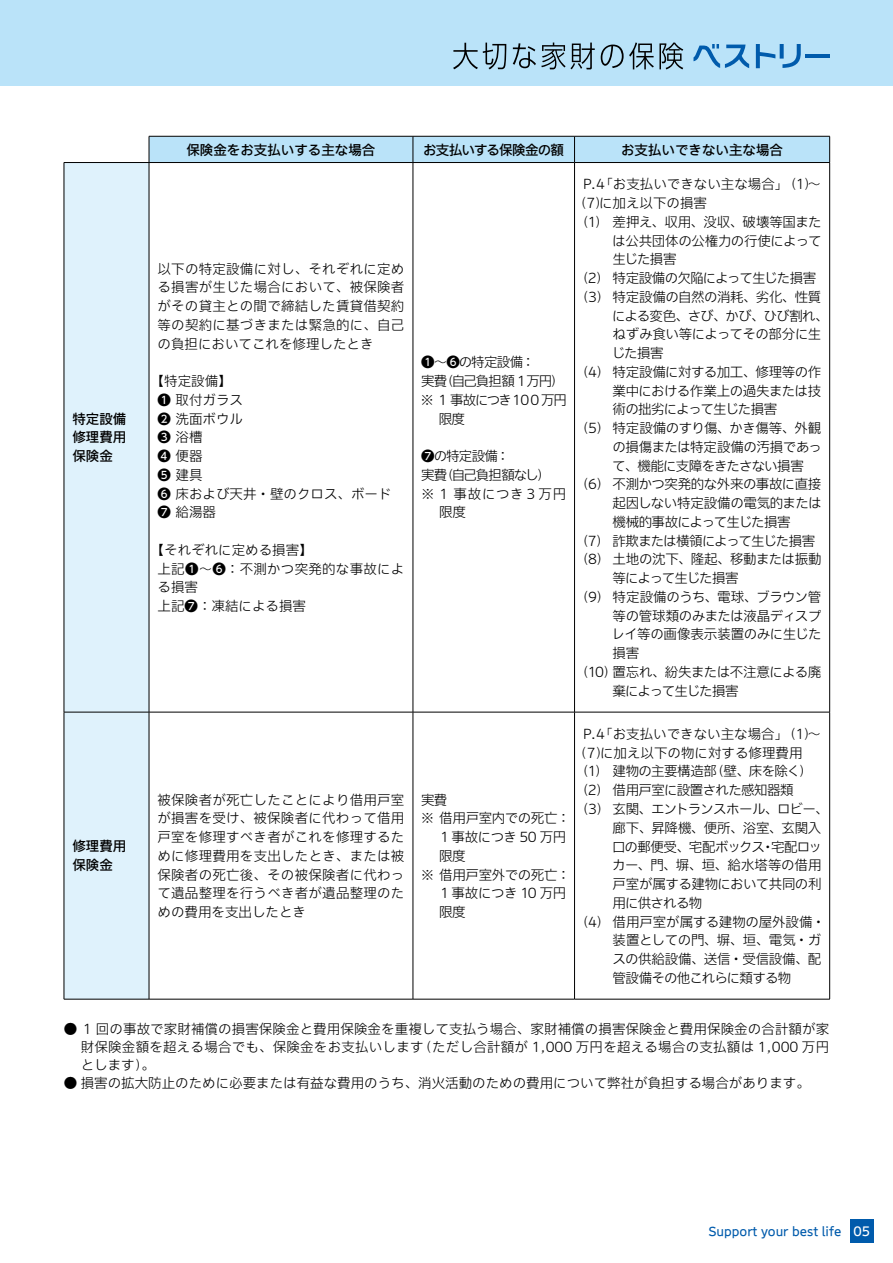
<style>
.page{position:relative;width:893px;height:1263px;background:#fff}
.page>*{position:absolute;margin:0;border:0;box-sizing:border-box;transform-origin:0 0}
.t1{font:300 13.5px/18.8px "Iwa UCDA Goth Std";letter-spacing:-.02em;color:#000;text-align:justify}
.t2{font:300 13.5px/18.8px "Iwa UCDA Goth Std";color:#000}
.t3{font:300 13.5px "Iwa UCDA Goth Std";letter-spacing:-.06em;color:#000}
.t4{font:500 13.5px/18.8px "Iwa UCDA Goth Std";color:#000;text-align:justify}
.t5{font:300 13.5px "Iwa UCDA Goth Std";letter-spacing:-.04em;color:#000}
.t6{font:300 13.5px "Iwa UCDA Goth Std";letter-spacing:-.07em;color:#000}
.t7{font:300 13.5px "Iwa UCDA Goth Std";letter-spacing:-.055em;color:#000}
.t8{font:300 13.5px "Iwa UCDA Goth Std";letter-spacing:-.05em;color:#000}
.t9{font:300 13.5px "Iwa UCDA Goth Std";letter-spacing:-.045em;color:#000}
.t10{font:300 13.5px "Iwa UCDA Goth Std";letter-spacing:-.125em;color:#000}
.t11{font:500 13.5px "Iwa UCDA Goth Std";letter-spacing:-.06em;color:#000}
.t12{font:300 13.5px "Iwa UCDA Goth Std";letter-spacing:.05em;color:#000}
.t13{font:500 12px "Iwa UCDA Goth Std";color:#005bac}
.s1{font-family:"UD Shin Go Pro";font-weight:500}
.s2{font-size:12.45px;color:#fff}
</style>
<div class="page">
<div style="left:65px;top:163px;width:84px;height:836px;background:#dff2fc"></div>
<div style="left:149px;top:136px;width:681px;height:26px;background:#bae3f9"></div>
<hr style="left:64px;top:162px;width:85px;height:1px;background:#000">
<hr style="left:64px;top:163px;width:1px;height:549px;background:#000">
<hr style="left:149px;top:162px;width:264px;height:1px;background:#000">
<hr style="left:149px;top:163px;width:1px;height:549px;background:#000">
<hr style="left:413px;top:162px;width:161px;height:1px;background:#000">
<hr style="left:413px;top:163px;width:1px;height:549px;background:#000">
<hr style="left:574px;top:162px;width:256px;height:1px;background:#000">
<hr style="left:574px;top:163px;width:1px;height:549px;background:#000">
<hr style="left:829px;top:163px;width:1px;height:549px;background:#000">
<hr style="left:64px;top:712px;width:85px;height:1px;background:#000">
<hr style="left:64px;top:712px;width:1px;height:287px;background:#000">
<hr style="left:149px;top:712px;width:264px;height:1px;background:#000">
<hr style="left:149px;top:712px;width:1px;height:287px;background:#000">
<hr style="left:413px;top:712px;width:161px;height:1px;background:#000">
<hr style="left:413px;top:712px;width:1px;height:287px;background:#000">
<hr style="left:574px;top:712px;width:256px;height:1px;background:#000">
<hr style="left:574px;top:712px;width:1px;height:287px;background:#000">
<hr style="left:829px;top:712px;width:1px;height:287px;background:#000">
<hr style="left:64px;top:999px;width:85px;height:1px;background:#000">
<hr style="left:149px;top:999px;width:264px;height:1px;background:#000">
<hr style="left:413px;top:999px;width:161px;height:1px;background:#000">
<hr style="left:574px;top:999px;width:256px;height:1px;background:#000">
<div style="left:850px;top:1219px;width:23px;height:24px;background:#005bac"></div>
<div style="left:0;top:0;width:893px;height:85px;background:#bae3f9"></div>
<svg style="left:693px;top:44px;width:56px;height:24px"></svg>
<svg style="left:756px;top:44px;width:45px;height:24px"></svg>
<hr style="left:805px;top:54px;width:24px;height:4px;background:#005bac">
<svg style="left:453px;top:43px;width:53px;height:26px"></svg>
<svg style="left:513px;top:43px;width:82px;height:26px"></svg>
<svg style="left:601px;top:43px;width:82px;height:26px"></svg>
<p class="t4" style="left:72px;top:408px;width:55px">特定設備修理費用保険金</p>
<p class="t4" style="left:186px;top:139px;width:190px">保険金をお支払いする主な場合</p>
<p class="t11" style="left:423px;top:140px;width:143px">お支払いする保険金の額</p>
<p class="t4" style="left:621px;top:139px;width:163px">お支払いできない主な場合</p>
<p class="t1" style="left:158px;top:258px;width:248px">以下の特定設備に対し、それぞれに定める損害が生じた場合において、被保険者がその貸主との間で締結した賃貸借契約等の契約に基づきまたは緊急的に、自己の負担においてこれを修理したとき</p>
<p class="t2" style="left:158px;top:371px;width:235px;text-indent:-7px">【特定設備】<br><span class="s1">❶</span> 取付ガラス<br><span class="s1">❷</span> 洗面ボウル<br><span class="s1">❸</span> 浴槽<br><span class="s1">❹</span> 便器<br><span class="s1">❺</span> 建具<br><span class="s1">❻</span> 床および天井・壁のクロス、ボード<br><span class="s1">❼</span> 給湯器</p>
<p class="t2" style="left:158px;top:540px;width:248px;text-indent:-7px">【それぞれに定める損害】<br>上記<span class="s1">❶</span>～<span class="s1">❻</span>：不測かつ突発的な事故による損害<br>上記<span class="s1">❼</span>：凍結による損害</p>
<p class="t1" style="left:421px;top:352px;width:115px"><span class="s1">❶</span>～<span class="s1">❻</span>の特定設備：</p>
<p class="t3" style="left:421px;top:372px;width:144px">実費（自己負担額 1万円）</p>
<p class="t10" style="left:420px;top:390px;width:148px">※ 1 事故につき１００万円</p>
<p class="t1" style="left:439px;top:408px;width:28px">限度</p>
<p class="t1" style="left:421px;top:446px;width:90px"><span class="s1">❼</span>の特定設備：</p>
<p class="t6" style="left:421px;top:465px;width:131px">実費（自己負担額なし）</p>
<p class="t12" style="left:421px;top:484px;width:147px">※ 1 事故につき３万円</p>
<p class="t1" style="left:439px;top:502px;width:28px">限度</p>
<p class="t2" style="left:583px;top:174px;width:240px">P.4「お支払いできない主な場合」（１）～</p>
<p class="t2" style="left:574px;top:193px;width:135px">（７）に加え以下の損害</p>
<p class="t1" style="left:575px;top:212px;width:248px">（1） 差押え、収用、没収、破壊等国また</p>
<p class="t1" style="left:612px;top:230px;width:211px">は公共団体の公権力の行使によって</p>
<p class="t1" style="left:612px;top:249px;width:66px">生じた損害</p>
<p class="t7" style="left:575px;top:268px;width:242px">（2） 特定設備の欠陥によって生じた損害</p>
<p class="t1" style="left:575px;top:287px;width:248px">（3） 特定設備の自然の消耗、劣化、性質</p>
<p class="t3" style="left:612px;top:306px;width:218px">による変色、さび、かび、ひび割れ、</p>
<p class="t1" style="left:612px;top:324px;width:210px">ねずみ食い等によってその部分に生</p>
<p class="t1" style="left:612px;top:343px;width:53px">じた損害</p>
<p class="t1" style="left:575px;top:362px;width:247px">（4） 特定設備に対する加工、修理等の作</p>
<p class="t1" style="left:613px;top:380px;width:210px">業中における作業上の過失または技</p>
<p class="t3" style="left:613px;top:400px;width:166px">術の拙劣によって生じた損害</p>
<p class="t1" style="left:575px;top:418px;width:247px">（5） 特定設備のすり傷、かき傷等、外観</p>
<p class="t1" style="left:612px;top:437px;width:211px">の損傷または特定設備の汚損であっ</p>
<p class="t3" style="left:612px;top:456px;width:193px">て、機能に支障をきたさない損害</p>
<p class="t5" style="left:575px;top:475px;width:247px">（6） 不測かつ突発的な外来の事故に直接</p>
<p class="t1" style="left:613px;top:493px;width:210px">起因しない特定設備の電気的または</p>
<p class="t3" style="left:613px;top:512px;width:180px">機械的事故によって生じた損害</p>
<p class="t3" style="left:575px;top:531px;width:241px">（7） 詐欺または横領によって生じた損害</p>
<p class="t1" style="left:575px;top:549px;width:248px">（8） 土地の沈下、隆起、移動または振動</p>
<p class="t6" style="left:613px;top:568px;width:128px">等によって生じた損害</p>
<p class="t1" style="left:575px;top:587px;width:247px">（9） 特定設備のうち、電球、ブラウン管</p>
<p class="t1" style="left:613px;top:605px;width:210px">等の管球類のみまたは液晶ディスプ</p>
<p class="t1" style="left:612px;top:624px;width:212px">レイ等の画像表示装置のみに生じた</p>
<p class="t1" style="left:613px;top:643px;width:28px">損害</p>
<p class="t1" style="left:575px;top:662px;width:247px">（10）置忘れ、紛失または不注意による廃</p>
<p class="t6" style="left:613px;top:681px;width:128px">棄によって生じた損害</p>
<p class="t2" style="left:583px;top:724px;width:240px">P.4「お支払いできない主な場合」（１）～</p>
<p class="t2" style="left:574px;top:742px;width:231px">（７）に加え以下の物に対する修理費用</p>
<p class="t5" style="left:575px;top:762px;width:238px">（1） 建物の主要構造部（壁、床を除く）</p>
<p class="t9" style="left:575px;top:781px;width:220px">（2） 借用戸室に設置された感知器類</p>
<p class="t8" style="left:575px;top:799px;width:255px">（3） 玄関、エントランスホール、ロビー、</p>
<p class="t1" style="left:613px;top:817px;width:210px">廊下、昇降機、便所、浴室、玄関入</p>
<p class="t3" style="left:612px;top:837px;width:211px">口の郵便受、宅配ボックス・宅配ロッ</p>
<p class="t2" style="left:612px;top:855px;width:211px">カー、門、塀、垣、給水塔等の借用</p>
<p class="t1" style="left:613px;top:874px;width:210px">戸室が属する建物において共同の利</p>
<p class="t7" style="left:613px;top:893px;width:91px">用に供される物</p>
<p class="t1" style="left:575px;top:911px;width:251px">（4） 借用戸室が属する建物の屋外設備・</p>
<p class="t1" style="left:613px;top:930px;width:210px">装置としての門、塀、垣、電気・ガ</p>
<p class="t1" style="left:612px;top:949px;width:210px">スの供給設備、送信・受信設備、配</p>
<p class="t3" style="left:612px;top:968px;width:180px">管設備その他これらに類する物</p>
<p class="t1" style="left:81px;top:1019px;width:750px;line-height:18px;text-indent:-17px">● １回の事故で家財補償の損害保険金と費用保険金を重複して支払う場合、家財補償の損害保険金と費用保険金の合計額が家財保険金額を超える場合でも、保険金をお支払いします（ただし合計額が 1,000 万円を超える場合の支払額は 1,000 万円とします）。</p>
<p class="t2" style="left:64px;top:1072px;width:748px">● 損害の拡大防止のために必要または有益な費用のうち、消火活動のための費用について弊社が負担する場合があります。</p>
<p class="t1" style="left:157px;top:789px;width:248px">被保険者が死亡したことにより借用戸室が損害を受け、被保険者に代わって借用戸室を修理すべき者がこれを修理するために修理費用を支出したとき、または被保険者の死亡後、その被保険者に代わって遺品整理を行うべき者が遺品整理のための費用を支出したとき</p>
<p class="t1" style="left:421px;top:789px;width:28px">実費</p>
<p class="t1" style="left:421px;top:808px;width:151px">※ 借用戸室内での死亡：</p>
<p class="t1" style="left:438px;top:827px;width:130px">１事故につき 50 万円</p>
<p class="t1" style="left:439px;top:845px;width:28px">限度</p>
<p class="t1" style="left:421px;top:864px;width:151px">※ 借用戸室外での死亡：</p>
<p class="t1" style="left:438px;top:883px;width:130px">１事故につき 10 万円</p>
<p class="t1" style="left:439px;top:902px;width:28px">限度</p>
<p class="t4" style="left:72px;top:836px;width:55px">修理費用保険金</p>
<p class="t13" style="left:708px;top:1222px;width:163px">Support your best life <span class="s2">05</span></p>
</div>
